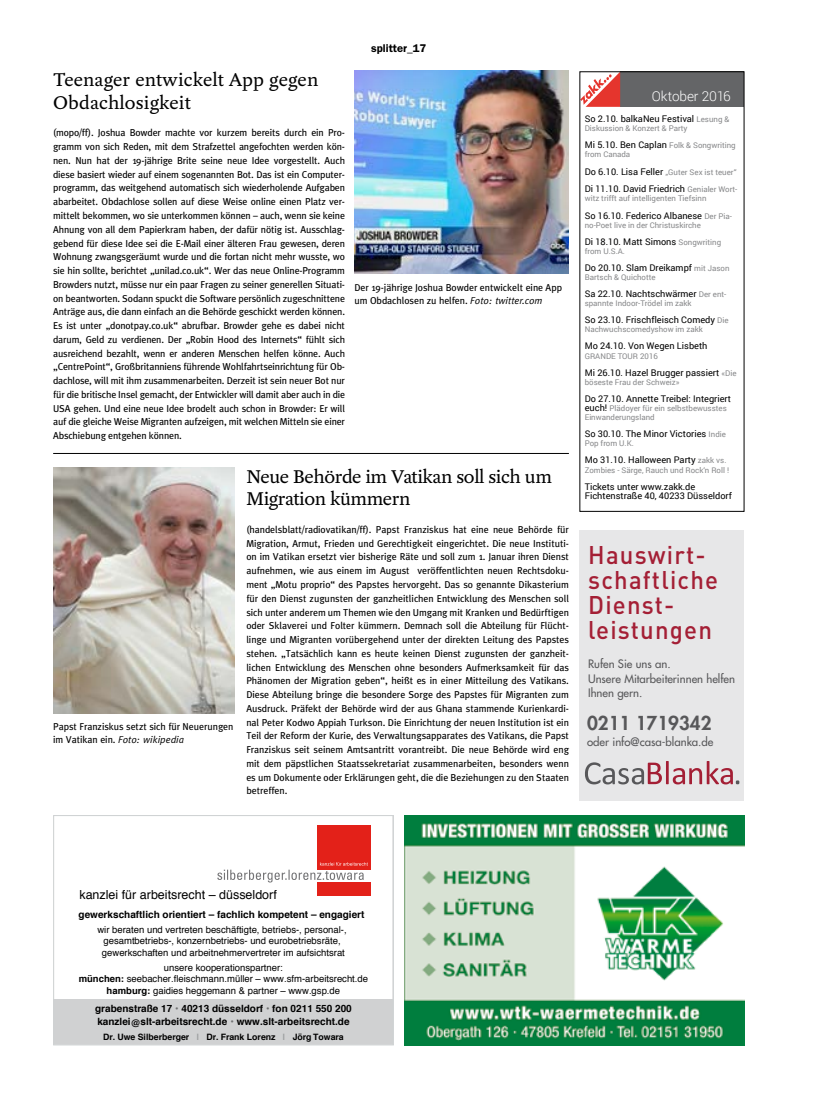
<style>
.page{position:relative;width:833px;height:1099px;background:#fff}
.page>*{position:absolute;margin:0;border:0;box-sizing:border-box;transform-origin:0 0}
.t1{font:500 25.25px/25.2px "DIN";letter-spacing:.05em;color:#a41f35;scale:.95 1}
.Kulturtip_Headline{font:20px/22.5px "Yoga OT";letter-spacing:-.02em;color:#000}
.Kulturtip_Headline-2{font:20px/22.5px "Yoga OT";letter-spacing:.01em;color:#000}
.t2{font:800 18.75px "Futura";color:#58585a}
.t3{font:300 13.62px "Roboto";letter-spacing:-.005em;color:#fff}
.t4{font:12.5px "Helvetica";color:#000}
.t5{font:11.38px/14.2px "Futura";color:#58585a}
.Rubrik_rechts{font:600 11.25px "Franklin Gothic";color:#000}
.Kulturtip_Headline-3{font:10px/13.8px "Meta";letter-spacing:-.005em;color:#000;text-align:justify}
.t6{font:700 10px/13.6px "Helvetica";color:#000}
.Kulturtip_Zeit_Ort{font:10px/13.8px "Meta";color:#000}
.t7{font:9.5px/11.4px "Helvetica";color:#000;text-align:center}
.t8{font:9.12px/9.1px "Roboto";color:#000}
.t9{font:700 8.75px "Helvetica";color:#000}
.t10{font:7.88px/9.1px "Roboto";color:#87888a}
.s1{font-style:italic}
.s2{font-size:7.88px;color:#87888a}
.s3{font-size:9.12px;color:#000}
.s4{font-weight:700}
.s5{color:#707172}
.s6{color:#9c9e9f}
</style>
<div class="page">
<img style="left:53px;top:468px;width:182px;height:245px">
<div style="left:620px;top:72px;width:124px;height:35px;background:#646567"></div>
<svg style="left:581px;top:73px;width:39px;height:34px"></svg>
<div style="left:579px;top:530px;width:165px;height:270px;background:#e7e7e8"></div>
<svg style="left:585px;top:761px;width:154px;height:23px"></svg>
<hr style="left:53px;top:453px;width:516px;height:1px;background:#000">
<img style="left:354px;top:71px;width:215px;height:203px">
<svg style="left:55px;top:825px;width:337px;height:218px"></svg>
<div style="left:317px;top:825px;width:53px;height:45px;background:#e32119"></div>
<div style="left:317px;top:882px;width:53px;height:13px;background:#e32119"></div>
<svg style="left:217px;top:862px;width:151px;height:20px"></svg>
<div style="left:53px;top:815px;width:341px;height:230px;border:1px solid #cfd2d3"></div>
<img style="left:404px;top:815px;width:340px;height:230px">
<p class="Kulturtip_Headline-2" style="left:53px;top:69px;width:267px">Teenager entwickelt App gegen<br>Obdachlosigkeit</p>
<p class="Kulturtip_Headline-3" style="left:53px;top:126px;width:293px">(mopo/ff). Joshua Bowder machte vor kurzem bereits durch ein Pro&shy;gramm von sich Reden, mit dem Strafzettel angefochten werden kön&shy;nen. Nun hat der 19-jährige Brite seine neue Idee vorgestellt. Auch diese basiert wieder auf einem sogenannten Bot. Das ist ein Computer&shy;programm, das weitgehend automatisch sich wiederholende Aufgaben abarbeitet. Obdachlose sollen auf diese Weise online einen Platz ver&shy;mittelt bekommen, wo sie unterkommen können – auch, wenn sie keine Ahnung von all dem Papierkram haben, der dafür nötig ist. Ausschlag&shy;gebend für diese Idee sei die E-Mail einer älteren Frau gewesen, deren Wohnung zwangsgeräumt wurde und die fortan nicht mehr wusste, wo sie hin sollte, berichtet „unilad.co.uk“. Wer das neue Online-Programm Browders nutzt, müsse nur ein paar Fragen zu seiner generellen Situati&shy;on beantworten. Sodann spuckt die Software persönlich zugeschnittene Anträge aus, die dann einfach an die Behörde geschickt werden können.<br>Es ist unter „donotpay.co.uk“ abrufbar. Browder gehe es dabei nicht darum, Geld zu verdienen. Der „Robin Hood des Internets“ fühlt sich ausreichend bezahlt, wenn er anderen Menschen helfen könne. Auch „CentrePoint“, Großbritanniens führende Wohlfahrtseinrichtung für Ob&shy;dachlose, will mit ihm zusammenarbeiten. Derzeit ist sein neuer Bot nur für die britische Insel gemacht, der Entwickler will damit aber auch in die USA gehen. Und eine neue Idee brodelt auch schon in Browder: Er will auf die gleiche Weise Migranten aufzeigen, mit welchen Mitteln sie einer Abschiebung entgehen können.</p>
<p class="Rubrik_rechts" style="left:371px;top:41px;width:57px">splitter_17</p>
<p class="Kulturtip_Zeit_Ort" style="left:354px;top:280px;width:209px">Der 19-jährige Joshua Bowder entwickelt eine App um Obdachlosen zu helfen. <span class="s1">Foto: twitter.com</span></p>
<p class="Kulturtip_Zeit_Ort" style="left:53px;top:719px;width:182px">Papst Franziskus setzt sich für Neuerungen im Vatikan ein. <span class="s1">Foto: wikipedia</span></p>
<p class="Kulturtip_Headline" style="left:246px;top:465px;width:307px">Neue Behörde im Vatikan soll sich um<br>Migration kümmern</p>
<p class="Kulturtip_Headline-3" style="left:246px;top:522px;width:324px">(handelsblatt/radiovatikan/ff). Papst Franziskus hat eine neue Behörde für Migration, Armut, Frieden und Gerechtigkeit eingerichtet. Die neue Instituti&shy;on im Vatikan ersetzt vier bisherige Räte und soll zum 1. Januar ihren Dienst aufnehmen, wie aus einem im August veröffentlichten neuen Rechtsdoku&shy;ment „Motu proprio“ des Papstes hervorgeht. Das so genannte Dikasterium für den Dienst zugunsten der ganzheitlichen Entwicklung des Menschen soll sich unter anderem um Themen wie den Umgang mit Kranken und Bedürftigen oder Sklaverei und Folter kümmern. Demnach soll die Abteilung für Flücht&shy;linge und Migranten vorübergehend unter der direkten Leitung des Papstes stehen. „Tatsächlich kann es heute keinen Dienst zugunsten der ganzheit&shy;lichen Entwicklung des Menschen ohne besonders Aufmerksamkeit für das Phänomen der Migration geben“, heißt es in einer Mitteilung des Vatikans.<br>Diese Abteilung bringe die besondere Sorge des Papstes für Migranten zum Ausdruck. Präfekt der Behörde wird der aus Ghana stammende Kurienkardi&shy;nal Peter Kodwo Appiah Turkson. Die Einrichtung der neuen Institution ist ein Teil der Reform der Kurie, des Verwaltungsapparates des Vatikans, die Papst Franziskus seit seinem Amtsantritt vorantreibt. Die neue Behörde wird eng mit dem päpstlichen Staatssekretariat zusammenarbeiten, besonders wenn es um Dokumente oder Erklärungen geht, die die Beziehungen zu den Staaten betreffen.</p>
<h3 class="t3" style="left:652px;top:86px;width:80px">Oktober 2016</h3>
<p class="t8" style="left:585px;top:113px;width:146px">So 2.10. balkaNeu Festival <span class="s2">Lesung &amp;</span></p>
<p class="t10" style="left:585px;top:123px;width:104px">Diskussion &amp; Konzert &amp; Party</p>
<p class="t8" style="left:585px;top:140px;width:152px">Mi 5.10. Ben Caplan <span class="s2">Folk &amp; Songwriting</span></p>
<p class="t10" style="left:585px;top:149px;width:47px">from Canada</p>
<p class="t10" style="left:585px;top:168px;width:153px"><span class="s3">Do 6.10. Lisa Feller</span> „Guter Sex ist teuer“</p>
<p class="t8" style="left:585px;top:184px;width:154px">Di 11.10. David Friedrich <span class="s2">Genialer Wort-</span></p>
<p class="t10" style="left:585px;top:194px;width:123px">witz trifft auf intelligenten Tiefsinn</p>
<p class="t8" style="left:585px;top:210px;width:149px">So 16.10. Federico Albanese <span class="s2">Der Pia-</span></p>
<p class="t10" style="left:585px;top:220px;width:118px">no-Poet live in der Christuskirche</p>
<p class="t8" style="left:585px;top:236px;width:138px">Di 18.10. Matt Simons <span class="s2">Songwriting</span></p>
<p class="t10" style="left:585px;top:246px;width:42px">from U.S.A.</p>
<p class="t8" style="left:585px;top:263px;width:146px">Do 20.10. Slam Dreikampf <span class="s2">mit Jason</span></p>
<p class="t10" style="left:585px;top:272px;width:72px">Bartsch &amp; Quichotte</p>
<p class="t8" style="left:585px;top:289px;width:143px">Sa 22.10. Nachtschwärmer <span class="s2">Der ent-</span></p>
<p class="t10" style="left:585px;top:298px;width:108px">spannte Indoor-Trödel im zakk</p>
<p class="t8" style="left:585px;top:315px;width:145px">So 23.10. Frischfleisch Comedy <span class="s2">Die</span></p>
<p class="t10" style="left:585px;top:325px;width:120px">Nachwuchscomedyshow im zakk</p>
<p class="t8" style="left:585px;top:341px;width:124px">Mo 24.10. Von Wegen Lisbeth</p>
<p class="t10" style="left:585px;top:351px;width:75px">GRANDE TOUR 2016</p>
<p class="t8" style="left:585px;top:367px;width:153px">Mi 26.10. Hazel Brugger passiert <span class="s2">«Die</span></p>
<p class="t10" style="left:585px;top:377px;width:96px">böseste Frau der Schweiz»</p>
<p class="t8" style="left:585px;top:394px;width:148px">Do 27.10. Annette Treibel: Integriert</p>
<p class="t10" style="left:585px;top:403px;width:144px"><span class="s3">euch!</span> Plädoyer für ein selbstbewusstes<br>Einwanderungsland</p>
<p class="t8" style="left:585px;top:429px;width:143px">So 30.10. The Minor Victories <span class="s2">Indie</span></p>
<p class="t10" style="left:585px;top:439px;width:51px">Pop from U.K.</p>
<p class="t8" style="left:585px;top:455px;width:143px">Mo 31.10. Halloween Party <span class="s2">zakk vs.</span></p>
<p class="t10" style="left:585px;top:465px;width:146px">Zombies - Särge, Rauch und Rock‘n Roll !</p>
<p class="t8" style="left:585px;top:481px;width:149px">Tickets unter www.zakk.de<br>Fichtenstraße 40, 40233 Düsseldorf</p>
<p class="t1" style="left:588px;top:541px;width:138px">Hauswirt&shy;schaftliche<br>Dienst - leistungen</p>
<p class="t5" style="left:588px;top:657px;width:148px">Rufen Sie uns an.<br>Unsere Mitarbeiterinnen helfen<br>Ihnen gern.</p>
<p class="t2" style="left:587px;top:711px;width:126px">0211 1719342</p>
<p class="t5" style="left:587px;top:734px;width:128px">oder info@casa-blanka.de</p>
<p class="t4" style="left:79px;top:884px;width:199px">kanzlei für arbeitsrecht – düsseldorf</p>
<p class="t6" style="left:79px;top:907px;width:287px">gewerkschaftlich orientiert – fachlich kompetent – engagiert</p>
<p class="t7" style="left:97px;top:924px;width:251px">wir beraten und vertreten beschäftigte, betriebs-, personal-, gesamtbetriebs-, konzernbetriebs- und eurobetriebsräte, gewerkschaften und arbeitnehmervertreter im aufsichtsrat</p>
<p class="t7" style="left:79px;top:962px;width:291px">unsere kooperationspartner:<br><span class="s4">münchen:</span> seebacher.fleischmann.müller – www.sfm-arbeitsrecht.de <span class="s4">hamburg:</span> gaidies heggemann &amp; partner – www.gsp.de</p>
<p class="t6" style="left:95px;top:1001px;width:258px">grabenstraße 17 <span class="s5">•</span> 40213 düsseldorf <span class="s5">•</span> fon 0211 550 200 kanzlei@slt-arbeitsrecht.de <span class="s5">•</span> www.slt-arbeitsrecht.de</p>
<p class="t9" style="left:103px;top:1029px;width:242px">Dr. Uwe Silberberger <span class="s6">|</span> Dr. Frank Lorenz <span class="s6">|</span> Jörg Towara</p>
</div>
